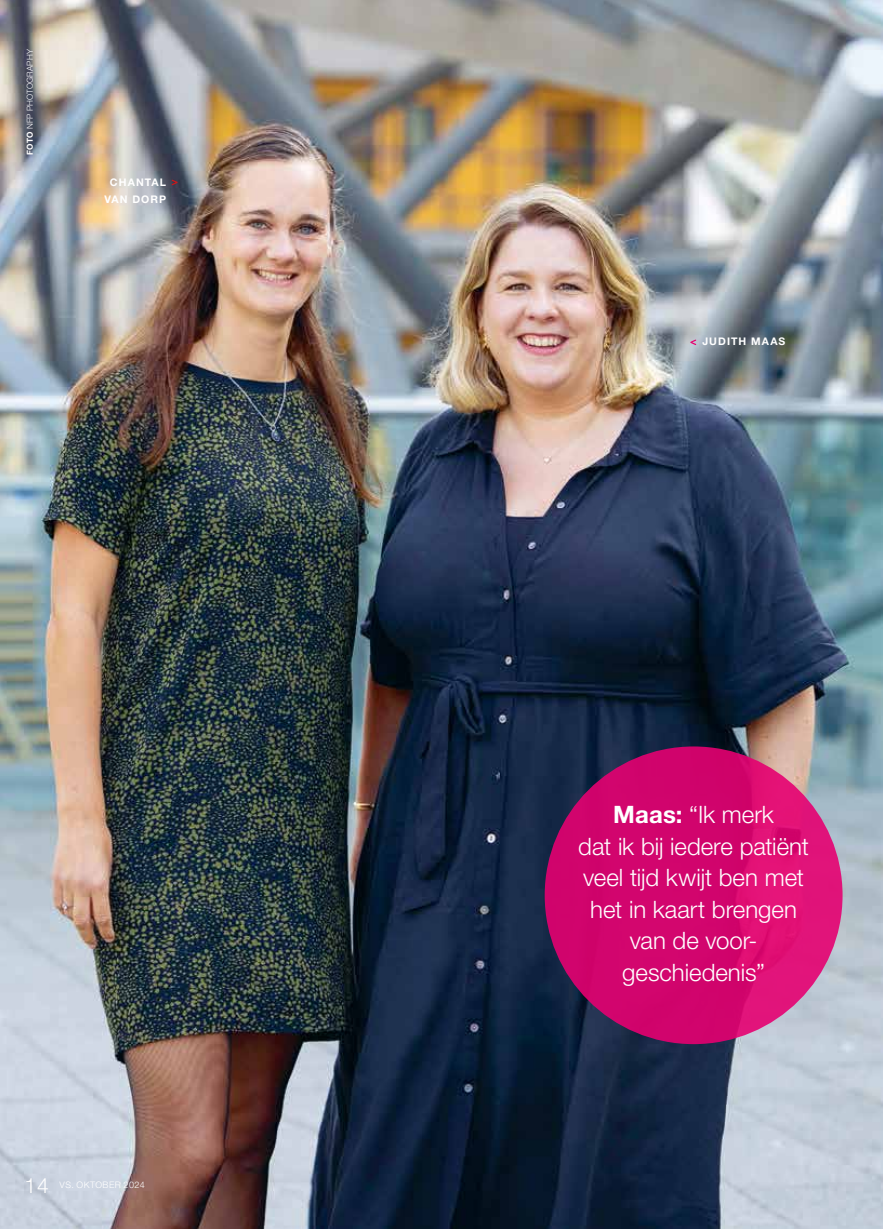
<style>
.page{position:relative;width:883px;height:1229px;background:#fff}
.page>*{position:absolute;margin:0;border:0;box-sizing:border-box;transform-origin:0 0}
.t1{font:300 24px/31.5px "Helvetica Neue LT Std";color:#fff;text-align:center}
.t2{font:300 21px "Helvetica Neue LT Std";color:#fff}
.t3{font:700 10.5px/16.5px "Helvetica Neue LT Std";letter-spacing:.105em;color:#fff;text-align:center}
.t4{font:300 9px "Helvetica Neue LT Std";letter-spacing:.05em;color:#fff}
.t5{font:300 8.25px "Helvetica Neue LT Std";letter-spacing:.025em;color:#fff}
.s1{font-weight:700}
</style>
<div class="page">
<img style="left:0;top:0;width:882px;height:1229px">
<div style="left:544px;top:746px;width:298px;height:298px;background:linear-gradient(to right,#c80068,#e21178);border-radius:50%"></div>
<svg style="left:690px;top:340px;width:6px;height:5px"></svg>
<svg style="left:172px;top:180px;width:5px;height:5px"></svg>
<p class="t5" style="left:25px;top:155px;width:107px;rotate:-90deg"><span class="s1">FOTO</span> NFP PHOTOGRAPHY</p>
<p class="t3" style="left:104px;top:174px;width:63px">CHANTAL<br>VAN DORP</p>
<p class="t2" style="left:24px;top:1172px;width:26px">14</p>
<p class="t4" style="left:60px;top:1179px;width:87px">VS. OKTOBER 2024</p>
<p class="t3" style="left:702px;top:333px;width:85px">JUDITH MAAS</p>
<p class="t1" style="left:578px;top:798px;width:232px"><span class="s1">Maas:</span> “Ik merk<br>dat ik bij iedere patiënt veel tijd kwijt ben met het in kaart brengen van de voor&shy;geschiedenis”</p>
</div>
